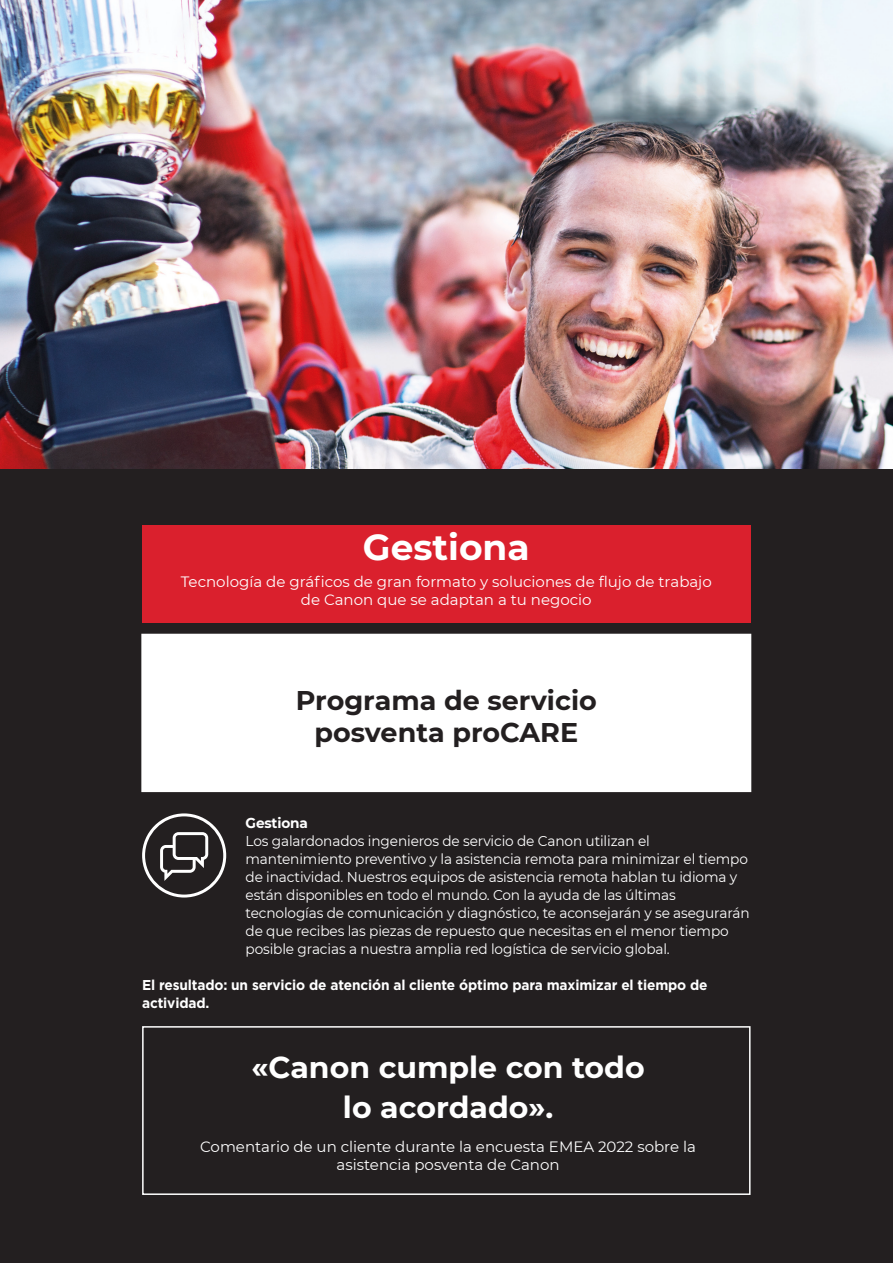
<style>
.page{position:relative;width:893px;height:1263px;background:#231f20}
.page>*{position:absolute;margin:0;border:0;box-sizing:border-box;transform-origin:0 0}
.Sub_Title{font:700 36px "Montserrat";color:#fff}
.pull_quote{font:700 30px/40.5px "Montserrat";color:#fff;text-align:center}
.t1{font:700 27px/32.4px "Montserrat";color:#231f20;text-align:center}
.Body_tekst{font:15px/18px "Montserrat";color:#fff;text-align:center}
.Body_tekst-2{font:14.25px/18px "Montserrat";letter-spacing:-.01em;color:#fff;scale:.96 1}
.Body_tekst-3{font:700 14.25px/18px "Gotham";letter-spacing:-.01em;color:#fff;scale:.96 1}
.s1{font-weight:700}
</style>
<div class="page">
<img style="left:0;top:0;width:893px;height:468px">
<div style="left:142px;top:525px;width:609px;height:98px;background:#da202d"></div>
<div style="left:142px;top:1026px;width:609px;height:169px;border:2px solid #fff"></div>
<div style="left:142px;top:634px;width:609px;height:157px;background:#fff"></div>
<div style="left:141px;top:634px;width:610px;height:158px;border:2px solid #fff"></div>
<svg style="left:142px;top:813px;width:84px;height:84px"></svg>
<p class="Sub_Title" style="left:363px;top:522px;width:168px">Gestiona</p>
<p class="Body_tekst" style="left:181px;top:572px;width:532px">Tecnología de gráficos de gran formato y soluciones de flujo de trabajo de Canon que se adaptan a tu negocio</p>
<p class="t1" style="left:296px;top:683px;width:303px">Programa de servicio posventa proCARE</p>
<p class="Body_tekst-2" style="left:246px;top:813px;width:527px"><span class="s1">Gestiona<br></span>Los galardonados ingenieros de servicio de Canon utilizan el mantenimiento preventivo y la asistencia remota para minimizar el tiempo de inactividad. Nuestros equipos de asistencia remota hablan tu idioma y están disponibles en todo el mundo. Con la ayuda de las últimas tecnologías de comunicación y diagnóstico, te aconsejarán y se asegurarán de que recibes las piezas de repuesto que necesitas en el menor tiempo posible gracias a nuestra amplia red logística de servicio global.</p>
<p class="Body_tekst-3" style="left:142px;top:976px;width:591px">El resultado: un servicio de atención al cliente óptimo para maximizar el tiempo de actividad.</p>
<p class="pull_quote" style="left:251px;top:1045px;width:395px">«Canon cumple con todo lo acordado».</p>
<p class="Body_tekst" style="left:200px;top:1137px;width:497px">Comentario de un cliente durante la encuesta EMEA 2022 sobre la asistencia posventa de Canon</p>
</div>
